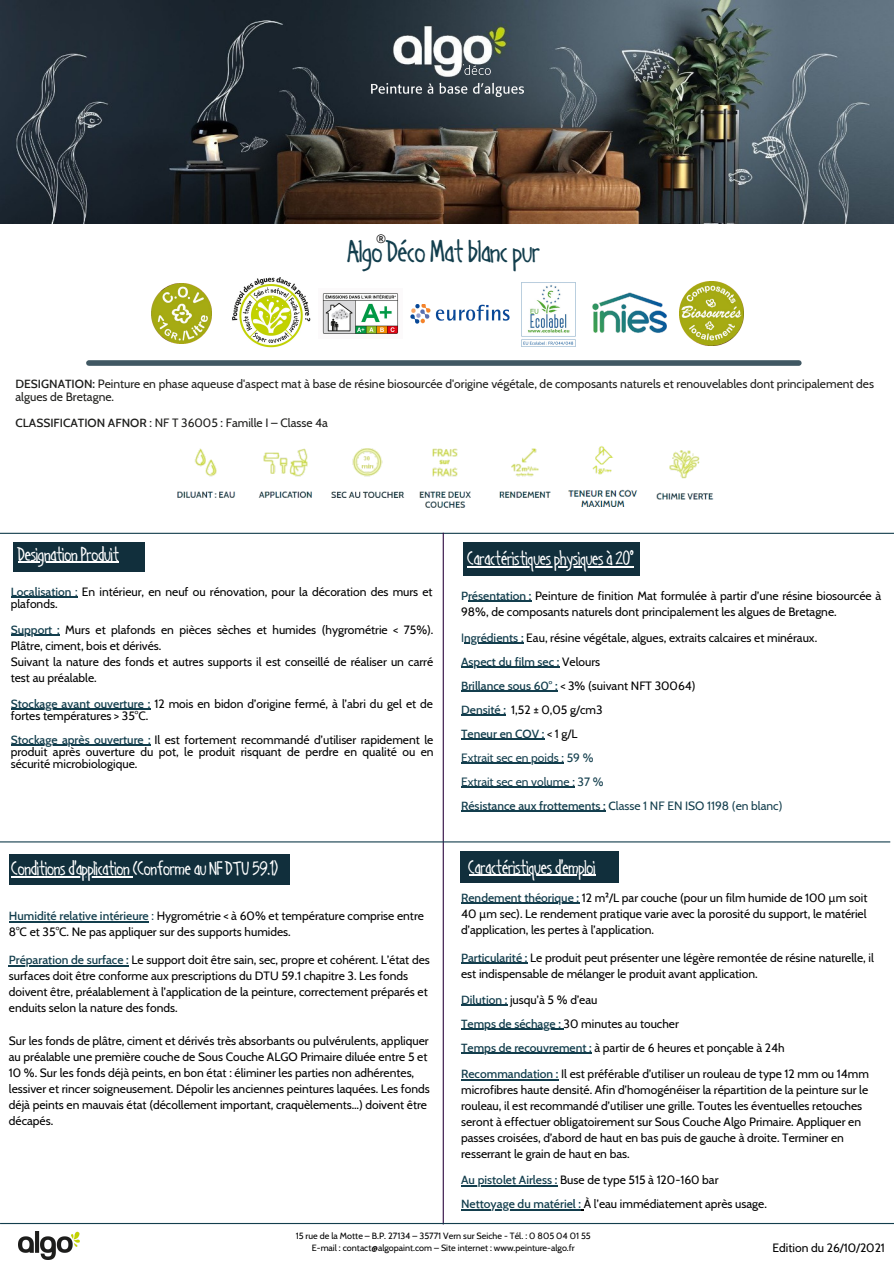
<style>
.page{position:relative;width:894px;height:1264px;background:#fff}
.page>*{position:absolute;margin:0;border:0;box-sizing:border-box;transform-origin:0 0}
.t1{font:33px "Handage AOE";color:#133e4d}
.t2{font:21px "Handage AOE";color:#fff}
.t3{font:12px/16px "Cabin";color:#000}
.t4{font:12px/13px "Cabin";color:#1e1e1c}
.t5{font:12px "Open Sans";color:#000}
.t6{font:9px/12px "Cabin";color:#000;text-align:center}
.s1{font-weight:500}
.s2{font-weight:500;color:#133e4d}
.s3{color:#133e4d}
</style>
<div class="page">
<img style="left:0;top:0;width:893px;height:223px">
<img style="left:151px;top:283px;width:61px;height:61px">
<img style="left:679px;top:281px;width:64px;height:64px">
<img style="left:322px;top:293px;width:77px;height:41px">
<img style="left:410px;top:304px;width:99px;height:19px">
<img style="left:592px;top:292px;width:75px;height:41px">
<img style="left:371px;top:82px;width:152px;height:14px">
<div style="left:13px;top:542px;width:131px;height:29px;background:#112f3c"></div>
<div style="left:89px;top:360px;width:709px;height:6px;background:#405863"></div>
<hr style="left:0;top:533px;width:893px;height:1px;background:#133e4d">
<hr style="left:442px;top:533px;width:1px;height:691px;background:#310c42">
<hr style="left:0;top:841px;width:890px;height:1px;background:#133e4d">
<div style="left:463px;top:542px;width:177px;height:34px;background:#112f3c"></div>
<div style="left:9px;top:854px;width:280px;height:30px;background:#112f3c"></div>
<div style="left:460px;top:851px;width:159px;height:31px;background:#112f3c"></div>
<hr style="left:0;top:1222px;width:893px;height:1px;background:#133e4d">
<img style="left:177px;top:448px;width:537px;height:60px">
<img style="left:18px;top:1231px;width:62px;height:28px">
<img style="left:232px;top:277px;width:79px;height:71px">
<img style="left:463px;top:65px;width:27px;height:10px">
<div style="left:330px;top:444px;width:76px;height:61px;background:#fff"></div>
<img style="left:331px;top:448px;width:74px;height:50px">
<div style="left:564px;top:442px;width:73px;height:73px;background:#fff"></div>
<img style="left:568px;top:446px;width:70px;height:62px">
<img style="left:521px;top:282px;width:54px;height:64px">
<hr style="left:18px;top:561px;width:101px;height:2px;background:#fff">
<hr style="left:11px;top:596px;width:64px;height:1px;background:#133e4d">
<hr style="left:11px;top:634px;width:49px;height:1px;background:#133e4d">
<hr style="left:11px;top:708px;width:139px;height:1px;background:#133e4d">
<hr style="left:11px;top:745px;width:140px;height:1px;background:#133e4d">
<hr style="left:468px;top:600px;width:63px;height:1px;background:#133e4d">
<hr style="left:464px;top:642px;width:59px;height:1px;background:#133e4d">
<hr style="left:461px;top:666px;width:98px;height:1px;background:#133e4d">
<hr style="left:461px;top:690px;width:96px;height:1px;background:#133e4d">
<hr style="left:461px;top:714px;width:45px;height:1px;background:#133e4d">
<hr style="left:461px;top:738px;width:83px;height:1px;background:#133e4d">
<hr style="left:461px;top:762px;width:103px;height:1px;background:#133e4d">
<hr style="left:461px;top:786px;width:113px;height:1px;background:#133e4d">
<hr style="left:461px;top:810px;width:144px;height:1px;background:#133e4d">
<hr style="left:467px;top:566px;width:167px;height:1px;background:#fff">
<hr style="left:12px;top:876px;width:121px;height:1px;background:#fff">
<hr style="left:9px;top:921px;width:140px;height:1px;background:#133e4d">
<hr style="left:9px;top:965px;width:120px;height:1px;background:#133e4d">
<hr style="left:468px;top:874px;width:127px;height:1px;background:#fff">
<hr style="left:461px;top:902px;width:118px;height:1px;background:#133e4d">
<hr style="left:461px;top:962px;width:66px;height:1px;background:#133e4d">
<hr style="left:461px;top:1004px;width:46px;height:1px;background:#133e4d">
<hr style="left:461px;top:1028px;width:102px;height:1px;background:#133e4d">
<hr style="left:461px;top:1052px;width:130px;height:1px;background:#133e4d">
<hr style="left:461px;top:1078px;width:97px;height:1px;background:#133e4d">
<hr style="left:461px;top:1185px;width:96px;height:1px;background:#133e4d">
<hr style="left:461px;top:1209px;width:120px;height:1px;background:#133e4d">
<p class="t5" style="left:376px;top:231px;width:11px">®</p>
<h1 class="t1" style="left:347px;top:231px;width:194px">AlgoDéco Mat blanc pur</h1>
<p class="t4" style="left:16px;top:377px;width:859px"><span class="s1">DESIGNATION:</span> Peinture en phase aqueuse d'aspect mat à base de résine biosourcée d'origine végétale, de composants naturels et renouvelables dont principalement des algues de Bretagne.</p>
<p class="t4" style="left:16px;top:416px;width:314px"><span class="s1">CLASSIFICATION AFNOR</span> : NF T 36005 : Famille I – Classe 4a</p>
<h2 class="t2" style="left:18px;top:541px;width:102px">Designation Produit</h2>
<p class="t3" style="left:11px;top:585px;width:423px;line-height:12px"><span class="s2">Localisation</span> <span class="s3">:</span> En intérieur, en neuf ou rénovation, pour la décoration des murs et plafonds.</p>
<p class="t3" style="left:11px;top:621px;width:424px"><span class="s2">Support :</span> Murs et plafonds en pièces sèches et humides (hygrométrie &lt; 75%).<br>Plâtre, ciment, bois et dérivés.<br>Suivant la nature des fonds et autres supports il est conseillé de réaliser un carré test au préalable.</p>
<p class="t3" style="left:11px;top:697px;width:423px;line-height:12px"><span class="s2">Stockage avant ouverture :</span> 12 mois en bidon d’origine fermé, à l’abri du gel et de fortes températures &gt; 35°C.</p>
<p class="t3" style="left:11px;top:733px;width:424px;line-height:12px;text-align:justify"><span class="s2">Stockage après ouverture :</span> Il est fortement recommandé d’utiliser rapidement le produit après ouverture du pot, le produit risquant de perdre en qualité ou en sécurité microbiologique.</p>
<h2 class="t2" style="left:467px;top:545px;width:168px">Caractéristiques physiques à20°</h2>
<p class="t3" style="left:461px;top:587px;width:421px"><span class="s2">Présentation :</span> Peinture de finition Mat formulée à partir d’une résine biosourcée à<br>98%, de composants naturels dont principalement les algues de Bretagne.</p>
<p class="t3" style="left:461px;top:625px;width:357px;line-height:24px"><span class="s3">I</span><span class="s2">ngrédients :</span> Eau, résine végétale, algues, extraits calcaires et minéraux.<br><span class="s2">Aspect du film sec :</span> Velours<br><span class="s2">Brillance sous 60° :</span> &lt; 3% (suivant NFT 30064)<br><span class="s2">Densité :</span> 1,52 ± 0,05 g/cm3<br><span class="s2">Teneur en COV :</span> &lt; 1 g/L<br><span class="s3">Extrait sec en poids : 59 %<br>Extrait sec en volume : 37 %<br></span><span class="s2">Résistance aux frottements : C</span><span class="s3">lasse 1 NF EN ISO 1198 (en blanc)</span></p>
<h2 class="t2" style="left:468px;top:854px;width:128px">Caractéristiques d'emploi</h2>
<p class="t3" style="left:461px;top:889px;width:407px;text-align:justify"><span class="s2">Rendement théorique :</span> 12 m²/L par couche (pour un film humide de 100 µm soit 40 µm sec). Le rendement pratique varie avec la porosité du support, le matériel d’application, les pertes à l’application.</p>
<p class="t3" style="left:461px;top:949px;width:414px"><span class="s2">Particularité :</span> Le produit peut présenter une légère remontée de résine naturelle, il est indispensable de mélanger le produit avant application.</p>
<p class="t3" style="left:461px;top:987px;width:325px;line-height:24px"><span class="s2">Dilution :</span> jusqu’à 5 % d’eau<br><span class="s2">Temps de séchage :</span> 30 minutes au toucher<br><span class="s2">Temps de recouvrement :</span> à partir de 6 heures et ponçable à 24h</p>
<p class="t3" style="left:461px;top:1065px;width:409px"><span class="s2">Recommandation :</span> Il est préférable d’utiliser un rouleau de type 12 mm ou 14mm microfibres haute densité. Afin d’homogénéiser la répartition de la peinture sur le rouleau, il est recommandé d’utiliser une grille. Toutes les éventuelles retouches seront à effectuer obligatoirement sur Sous Couche Algo Primaire. Appliquer en passes croisées, d’abord de haut en bas puis de gauche à droite. Terminer en resserrant le grain de haut en bas.</p>
<p class="t3" style="left:461px;top:1167px;width:307px;line-height:24px"><span class="s2">Au pistolet Airless :</span> Buse de type 515 à 120-160 bar<br><span class="s2">Nettoyage du matériel :</span> À l’eau immédiatement après usage.</p>
<p class="t6" style="left:296px;top:1229px;width:296px">15 rue de la Motte – B.P. 27134 – 35771 Vern sur Seiche - Tél. : 0 805 04 01 55<br>E-mail : contact@algopaint.com – Site internet : www.peinture-algo.fr</p>
<p class="t3" style="left:772px;top:1239px;width:114px">Edition du 26/10/2021</p>
<h2 class="t2" style="left:12px;top:855px;width:268px">Conditions d'application (Conforme auNFDTU59.1)</h2>
<p class="t3" style="left:9px;top:908px;width:416px"><span class="s2">Humidité relative intérieure</span> <span class="s3">:</span> Hygrométrie &lt; à 60% et température comprise entre<br>8°C et 35°C. Ne pas appliquer sur des supports humides.</p>
<p class="t3" style="left:9px;top:952px;width:422px"><span class="s2">Préparation de surface :</span> Le support doit être sain, sec, propre et cohérent. L’état des surfaces doit être conforme aux prescriptions du DTU 59.1 chapitre 3. Les fonds doivent être, préalablement à l’application de la peinture, correctement préparés et enduits selon la nature des fonds.</p>
<p class="t3" style="left:9px;top:1032px;width:422px">Sur les fonds de plâtre, ciment et dérivés très absorbants ou pulvérulents, appliquer au préalable une première couche de Sous Couche ALGO Primaire diluée entre 5 et 10 %. Sur les fonds déjà peints, en bon état : éliminer les parties non adhérentes, lessiver et rincer soigneusement. Dépolir les anciennes peintures laquées. Les fonds déjà peints en mauvais état (décollement important, craquèlements…) doivent être décapés.</p>
</div>
